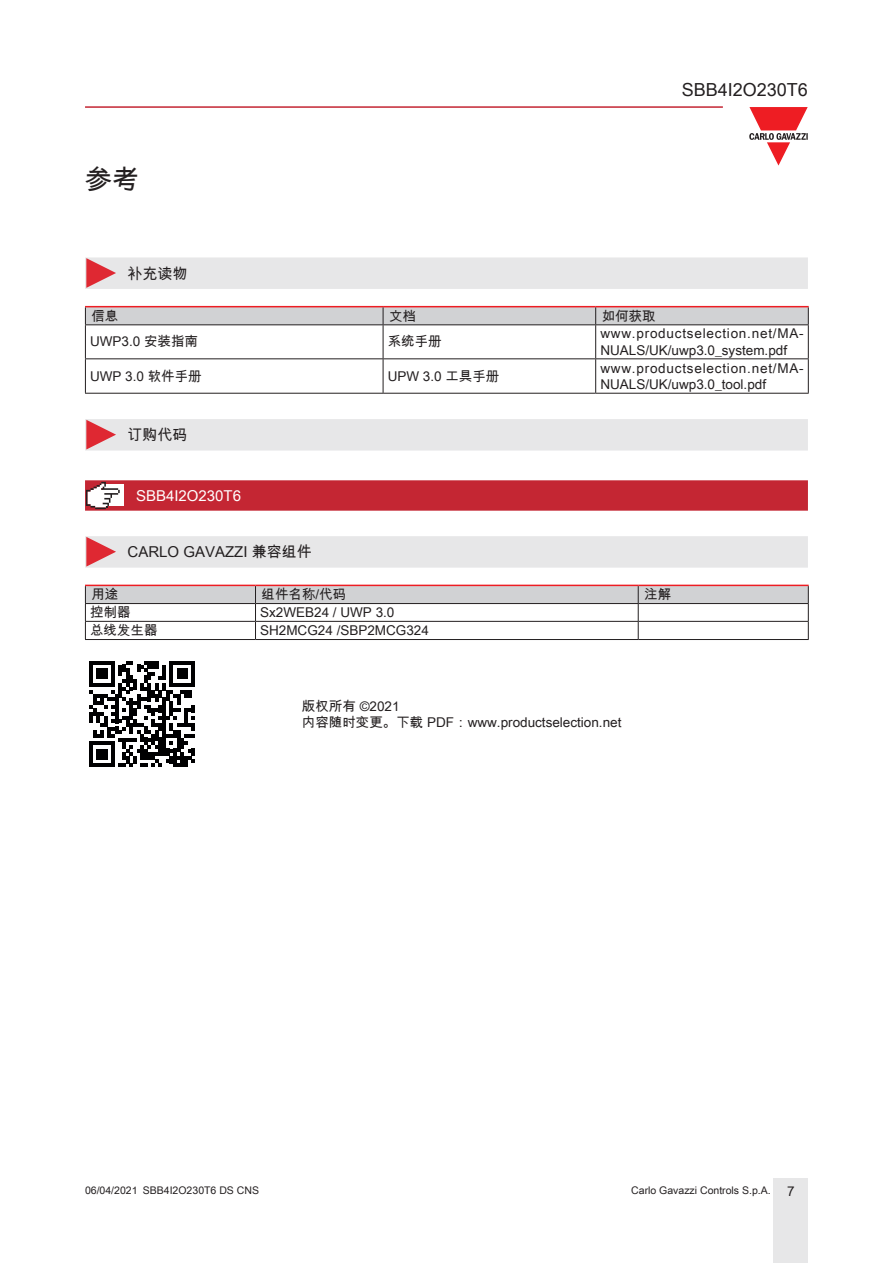
<style>
.page{position:relative;width:893px;height:1263px;background:#fff}
.page>*{position:absolute;margin:0;border:0;box-sizing:border-box;transform-origin:0 0}
.Titolo01{font:27px "Arial Unicode MS";color:#231f20}
.t1{font:18px "Arial Unicode MS";color:#231f20}
.Titolo03{font:15px "Arial Unicode MS";color:#231f20}
.Titolo04{font:15px "Arial Unicode MS";color:#fff}
.TestoTabellaSx{font:13.5px "Arial Unicode MS";color:#231f20}
.TestoTabellaSx-2{font:13.5px/16.2px "Arial Unicode MS";letter-spacing:.06em;color:#231f20}
.TitoloTabellaSx{font:13.5px "Arial Unicode MS";color:#231f20}
.t2{font:10.5px "Arial Unicode MS";color:#231f20}
.s1{font-size:13.5px}
</style>
<div class="page">
<hr style="left:85px;top:106px;width:638px;height:2px;background:#c42633">
<div style="left:774px;top:1178px;width:34px;height:85px;background:#e7e7e8"></div>
<svg style="left:749px;top:107px;width:59px;height:59px"></svg>
<div style="left:85px;top:257px;width:723px;height:32px;background:#e7e7e8"></div>
<hr style="left:85px;top:306px;width:298px;height:1px;background:#ee1d23">
<hr style="left:383px;top:306px;width:213px;height:1px;background:#ee1d23">
<hr style="left:596px;top:306px;width:213px;height:1px;background:#ee1d23">
<div style="left:85px;top:307px;width:724px;height:17px;background:#d1d2d4"></div>
<hr style="left:85px;top:324px;width:298px;height:1px;background:#231f20">
<hr style="left:85px;top:325px;width:1px;height:33px;background:#231f20">
<hr style="left:383px;top:324px;width:213px;height:1px;background:#231f20">
<hr style="left:383px;top:325px;width:1px;height:33px;background:#231f20">
<hr style="left:596px;top:324px;width:213px;height:1px;background:#231f20">
<hr style="left:595px;top:325px;width:1px;height:33px;background:#231f20">
<hr style="left:808px;top:325px;width:1px;height:33px;background:#231f20">
<hr style="left:85px;top:358px;width:298px;height:1px;background:#231f20">
<hr style="left:85px;top:359px;width:1px;height:34px;background:#231f20">
<hr style="left:383px;top:358px;width:213px;height:1px;background:#231f20">
<hr style="left:383px;top:359px;width:1px;height:34px;background:#231f20">
<hr style="left:596px;top:358px;width:213px;height:1px;background:#231f20">
<hr style="left:595px;top:359px;width:1px;height:34px;background:#231f20">
<hr style="left:808px;top:359px;width:1px;height:34px;background:#231f20">
<hr style="left:85px;top:393px;width:298px;height:1px;background:#231f20">
<hr style="left:383px;top:393px;width:213px;height:1px;background:#231f20">
<hr style="left:596px;top:393px;width:213px;height:1px;background:#231f20">
<div style="left:85px;top:419px;width:723px;height:31px;background:#e7e7e8"></div>
<svg style="left:85px;top:480px;width:723px;height:31px;background:#c5303c"></svg>
<div style="left:85px;top:536px;width:723px;height:32px;background:#e7e7e8"></div>
<svg style="left:85px;top:585px;width:724px;height:54px"></svg>
<hr style="left:85px;top:639px;width:170px;height:1px;background:#231f20">
<hr style="left:255px;top:639px;width:383px;height:1px;background:#231f20">
<hr style="left:638px;top:639px;width:171px;height:1px;background:#231f20">
<svg style="left:89px;top:661px;width:106px;height:106px"></svg>
<p class="Titolo01" style="left:85px;top:160px;width:55px">参考</p>
<p class="Titolo03" style="left:128px;top:262px;width:61px">补充读物</p>
<h2 class="t1" style="left:682px;top:77px;width:128px">SBB4I2O230T6</h2>
<p class="TitoloTabellaSx" style="left:91px;top:306px;width:28px">信息</p>
<p class="TitoloTabellaSx" style="left:389px;top:306px;width:28px">文档</p>
<p class="TitoloTabellaSx" style="left:602px;top:306px;width:55px">如何获取</p>
<p class="TestoTabellaSx" style="left:90px;top:332px;width:110px">UWP3.0 安装指南</p>
<p class="TestoTabellaSx" style="left:388px;top:332px;width:55px">系统手册</p>
<p class="TestoTabellaSx-2" style="left:600px;top:325px;width:205px">www.productselection.net/MA-<br>NUALS/UK/uwp3.0_system.pdf</p>
<p class="TestoTabellaSx" style="left:90px;top:366px;width:113px">UWP 3.0 软件手册</p>
<p class="TestoTabellaSx" style="left:388px;top:366px;width:113px">UPW 3.0 工具手册</p>
<p class="TestoTabellaSx-2" style="left:600px;top:360px;width:205px">www.productselection.net/MA-<br>NUALS/UK/uwp3.0_tool.pdf</p>
<p class="Titolo03" style="left:128px;top:424px;width:61px">订购代码</p>
<p class="Titolo04" style="left:136px;top:485px;width:107px">SBB4I2O230T6</p>
<p class="Titolo03" style="left:128px;top:541px;width:186px">CARLO GAVAZZI 兼容组件</p>
<p class="TitoloTabellaSx" style="left:91px;top:585px;width:28px">用途</p>
<p class="TitoloTabellaSx" style="left:261px;top:585px;width:86px">组件名称/代码</p>
<p class="TitoloTabellaSx" style="left:644px;top:585px;width:28px">注解</p>
<p class="TestoTabellaSx" style="left:90px;top:602px;width:42px">控制器</p>
<p class="TestoTabellaSx" style="left:260px;top:602px;width:136px">Sx2WEB24 / UWP 3.0</p>
<p class="TestoTabellaSx" style="left:90px;top:621px;width:69px">总线发生器</p>
<p class="TestoTabellaSx" style="left:260px;top:621px;width:170px">SH2MCG24 /SBP2MCG324</p>
<p class="TestoTabellaSx" style="left:302px;top:696px;width:99px">版权所有 ©2021</p>
<p class="TestoTabellaSx" style="left:302px;top:712px;width:321px">内容随时变更。下载 PDF：www.productselection.net</p>
<p class="t2" style="left:85px;top:1183px;width:175px">06/04/2021 SBB4I2O230T6 DS CNS</p>
<p class="t2" style="left:631px;top:1183px;width:165px">Carlo Gavazzi Controls S.p.A. <span class="s1">7</span></p>
</div>
